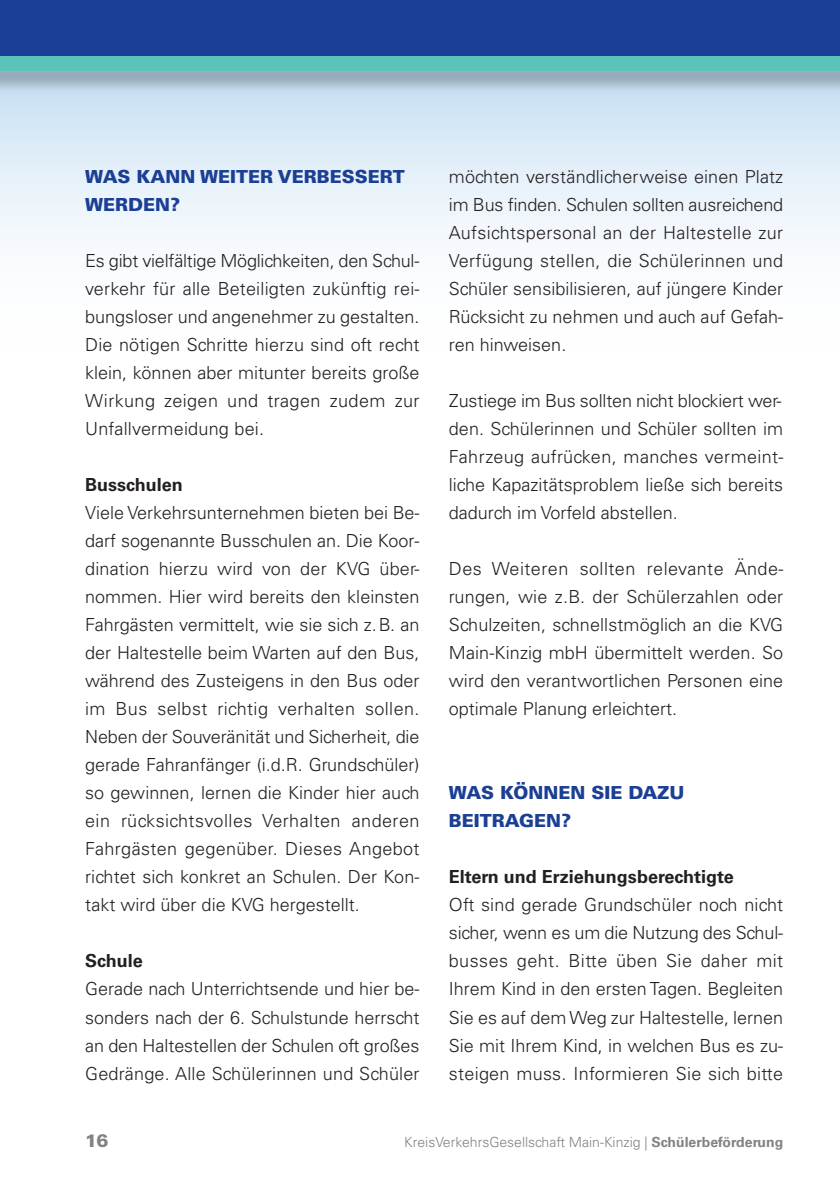
<style>
.page{position:relative;width:840px;height:1191px;background:#fff}
.page>*{position:absolute;margin:0;border:0;box-sizing:border-box;transform-origin:0 0}
.t1{font:300 18px/28px "Univers LT Std";color:#231f20;text-align:justify}
.t2{font:900 18px/28px "Univers LT Std";color:#1b3f94}
.t3{font:700 18px "Univers LT Std";color:#231f20}
.t4{font:900 18px "Univers LT Std";color:#808285}
.t5{font:300 14px "Univers LT Std";color:#808285}
.s1{font-weight:700}
</style>
<div class="page">
<svg style="left:0;top:99px;width:839px;height:141px"></svg>
<div style="left:0;top:0;width:839px;height:57px;background:#1b3f94"></div>
<img style="left:0;top:56px;width:839px;height:43px">
<div style="left:0;top:57px;width:839px;height:14px;background:#5bc3b9"></div>
<p class="t2" style="left:85px;top:164px;width:321px">WAS KANN WEITER VERBESSERT<br>WERDEN?</p>
<p class="t1" style="left:85px;top:248px;width:336px">Es gibt vielfältige Möglichkeiten, den Schul&shy;verkehr für alle Beteiligten zukünftig rei&shy;bungsloser und angenehmer zu gestalten.<br>Die nötigen Schritte hierzu sind oft recht klein, können aber mitunter bereits große Wirkung zeigen und tragen zudem zur Unfallvermeidung bei.</p>
<p class="t3" style="left:85px;top:478px;width:99px">Busschulen</p>
<p class="t1" style="left:85px;top:500px;width:336px">Viele Verkehrsunternehmen bieten bei Be&shy;darf sogenannte Busschulen an. Die Koor&shy;dination hierzu wird von der KVG über&shy;nommen. Hier wird bereits den kleinsten Fahrgästen vermittelt, wie sie sich z.B. an der Haltestelle beim Warten auf den Bus, während des Zusteigens in den Bus oder im Bus selbst richtig verhalten sollen.<br>Neben der Souveränität und Sicherheit, die gerade Fahranfänger (i.d.R. Grundschüler) so gewinnen, lernen die Kinder hier auch ein rücksichtsvolles Verhalten anderen Fahrgästen gegenüber. Dieses Angebot richtet sich konkret an Schulen. Der Kon&shy;takt wird über die KVG hergestellt.</p>
<p class="t3" style="left:85px;top:954px;width:59px">Schule</p>
<p class="t1" style="left:85px;top:976px;width:336px">Gerade nach Unterrichtsende und hier be&shy;sonders nach der 6. Schulstunde herrscht an den Haltestellen der Schulen oft großes Gedränge. Alle Schülerinnen und Schüler</p>
<p class="t1" style="left:448px;top:164px;width:336px">möchten verständlicherweise einen Platz im Bus finden. Schulen sollten ausreichend Aufsichtspersonal an der Haltestelle zur Verfügung stellen, die Schülerinnen und Schüler sensibilisieren, auf jüngere Kinder Rücksicht zu nehmen und auch auf Gefah&shy;ren hinweisen.</p>
<p class="t1" style="left:448px;top:388px;width:336px">Zustiege im Bus sollten nicht blockiert wer&shy;den. Schülerinnen und Schüler sollten im Fahrzeug aufrücken, manches vermeint&shy;liche Kapazitätsproblem ließe sich bereits dadurch im Vorfeld abstellen.</p>
<p class="t1" style="left:448px;top:556px;width:336px">Des Weiteren sollten relevante Ände&shy;rungen, wie z.B. der Schülerzahlen oder Schulzeiten, schnellstmöglich an die KVG Main-Kinzig mbH übermittelt werden. So wird den verantwortlichen Personen eine optimale Planung erleichtert.</p>
<p class="t2" style="left:448px;top:780px;width:237px">WAS KÖNNEN SIE DAZU<br>BEITRAGEN?</p>
<p class="t3" style="left:448px;top:870px;width:286px">Eltern und Erziehungsberechtigte</p>
<p class="t1" style="left:448px;top:892px;width:336px">Oft sind gerade Grundschüler noch nicht sicher, wenn es um die Nutzung des Schul&shy;busses geht. Bitte üben Sie daher mit Ihrem Kind in den ersten Tagen. Begleiten Sie es auf dem Weg zur Haltestelle, lernen Sie mit Ihrem Kind, in welchen Bus es zu&shy;steigen muss. Informieren Sie sich bitte</p>
<p class="t4" style="left:85px;top:1134px;width:25px">16</p>
<p class="t5" style="left:404px;top:1137px;width:380px">KreisVerkehrsGesellschaft Main-Kinzig | <span class="s1">Schülerbeförderung</span></p>
</div>
